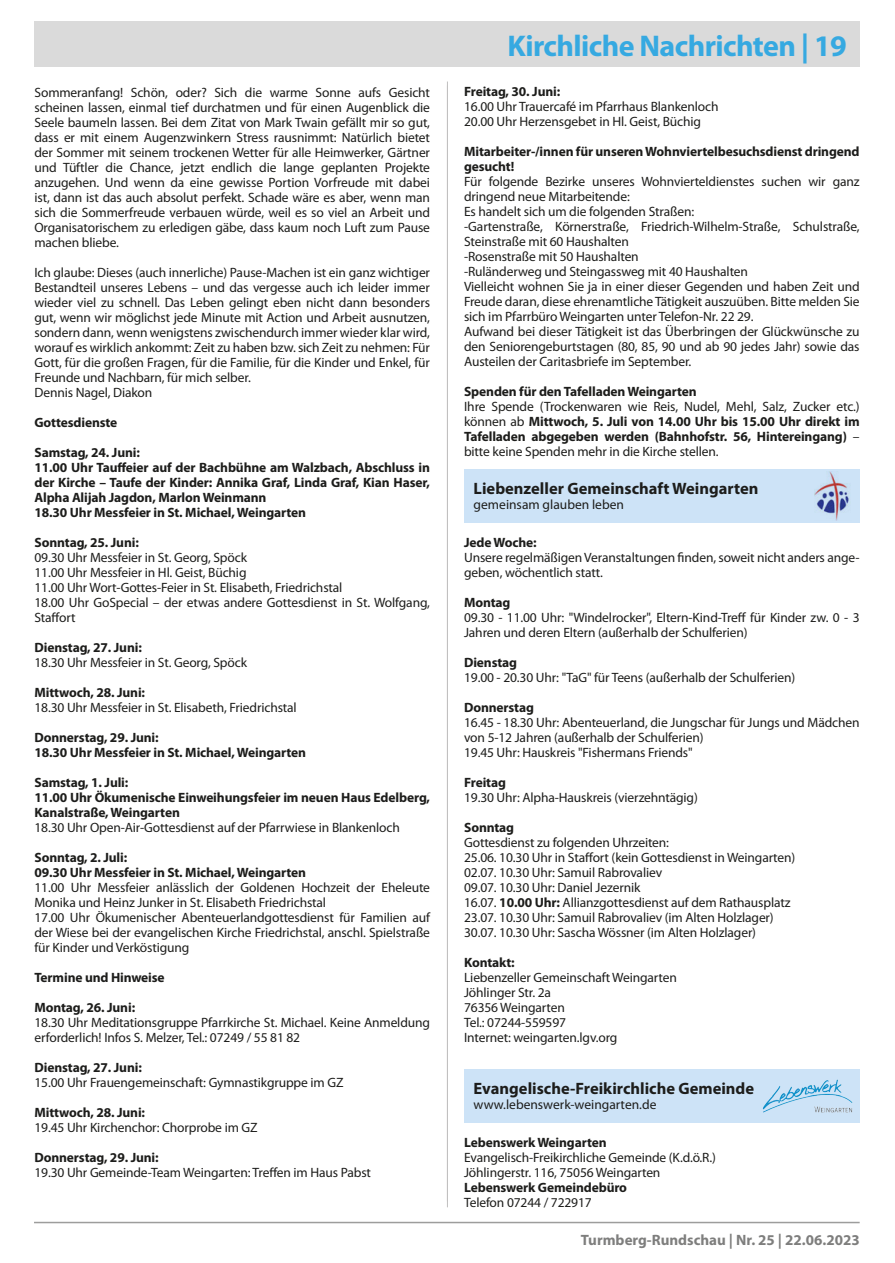
<style>
.page{position:relative;width:895px;height:1263px;background:#fff}
.page>*{position:absolute;margin:0;border:0;box-sizing:border-box;transform-origin:0 0}
.t1{font:700 30px "Myriad Pro";letter-spacing:-.02em;color:#36a9e1}
.t2{font:700 16.5px "Myriad Pro";color:#1d1d1b}
.t3{font:700 15px "Myriad Pro";color:#7e7e7d}
.Text{font:13.5px/15px "Myriad Pro";letter-spacing:-.01em;color:#1d1d1b}
.Text-2{font:700 13.5px/15px "Myriad Pro";letter-spacing:-.01em;color:#1d1d1b}
.s1{font-weight:700}
</style>
<div class="page">
<hr style="left:34px;top:1221px;width:825px;height:2px;background:#9d9d9c">
<div style="left:34px;top:22px;width:825px;height:45px;background:#dadada"></div>
<hr style="left:447px;top:81px;width:1px;height:1126px;background:#c1c0c0">
<div style="left:464px;top:469px;width:395px;height:53px;background:#cde3f7"></div>
<img style="left:814px;top:471px;width:36px;height:50px">
<div style="left:464px;top:1069px;width:395px;height:53px;background:#cde3f7"></div>
<img style="left:763px;top:1079px;width:90px;height:34px">
<p class="Text" style="left:34px;top:84px;width:397px;text-align:justify">Sommeranfang! Schön, oder? Sich die warme Sonne aufs Gesicht scheinen lassen, einmal tief durchatmen und für einen Augenblick die Seele baumeln lassen. Bei dem Zitat von Mark Twain gefällt mir so gut, dass er mit einem Augenzwinkern Stress rausnimmt: Natürlich bietet der Sommer mit seinem trockenen Wetter für alle Heimwerker, Gärtner und Tüftler die Chance, jetzt endlich die lange geplanten Projekte anzugehen. Und wenn da eine gewisse Portion Vorfreude mit dabei ist, dann ist das auch absolut perfekt. Schade wäre es aber, wenn man sich die Sommerfreude verbauen würde, weil es so viel an Arbeit und Organisatorischem zu erledigen gäbe, dass kaum noch Luft zum Pause machen bliebe.</p>
<p class="Text" style="left:34px;top:264px;width:397px;text-align:justify">Ich glaube: Dieses (auch innerliche) Pause-Machen ist ein ganz wichtiger Bestandteil unseres Lebens – und das vergesse auch ich leider immer wieder viel zu schnell. Das Leben gelingt eben nicht dann besonders gut, wenn wir möglichst jede Minute mit Action und Arbeit ausnutzen, sondern dann, wenn wenigstens zwischendurch immer wieder klar wird, worauf es wirklich ankommt: Zeit zu haben bzw. sich Zeit zu nehmen: Für Gott, für die großen Fragen, für die Familie, für die Kinder und Enkel, für Freunde und Nachbarn, für mich selber.</p>
<p class="Text" style="left:34px;top:384px;width:119px">Dennis Nagel, Diakon</p>
<p class="Text-2" style="left:34px;top:414px;width:84px">Gottesdienste</p>
<p class="Text-2" style="left:34px;top:444px;width:107px">Samstag, 24. Juni:</p>
<p class="Text-2" style="left:34px;top:459px;width:397px;text-align:justify">11.00 Uhr Tauffeier auf der Bachbühne am Walzbach, Abschluss in der Kirche – Taufe der Kinder: Annika Graf, Linda Graf, Kian Haser, Alpha Alijah Jagdon, Marlon Weinmann</p>
<p class="Text-2" style="left:34px;top:504px;width:273px">18.30 Uhr Messfeier in St. Michael, Weingarten</p>
<p class="Text-2" style="left:34px;top:534px;width:106px">Sonntag, 25. Juni:</p>
<p class="Text" style="left:34px;top:549px;width:214px">09.30 Uhr Messfeier in St. Georg, Spöck</p>
<p class="Text" style="left:34px;top:564px;width:214px">11.00 Uhr Messfeier in Hl. Geist, Büchig</p>
<p class="Text" style="left:34px;top:579px;width:309px">11.00 Uhr Wort-Gottes-Feier in St. Elisabeth, Friedrichstal</p>
<p class="Text" style="left:34px;top:594px;width:397px">18.00 Uhr GoSpecial – der etwas andere Gottesdienst in St. Wolfgang,<br>Staffort</p>
<p class="Text-2" style="left:34px;top:639px;width:109px">Dienstag, 27. Juni:</p>
<p class="Text" style="left:34px;top:654px;width:214px">18.30 Uhr Messfeier in St. Georg, Spöck</p>
<p class="Text-2" style="left:34px;top:684px;width:112px">Mittwoch, 28. Juni:</p>
<p class="Text" style="left:34px;top:699px;width:264px">18.30 Uhr Messfeier in St. Elisabeth, Friedrichstal</p>
<p class="Text-2" style="left:34px;top:729px;width:126px">Donnerstag, 29. Juni:</p>
<p class="Text-2" style="left:34px;top:744px;width:273px">18.30 Uhr Messfeier in St. Michael, Weingarten</p>
<p class="Text-2" style="left:34px;top:774px;width:95px">Samstag, 1. Juli:</p>
<p class="Text-2" style="left:34px;top:789px;width:397px">11.00 Uhr Ökumenische Einweihungsfeier im neuen Haus Edelberg,<br>Kanalstraße, Weingarten</p>
<p class="Text" style="left:34px;top:819px;width:367px">18.30 Uhr Open-Air-Gottesdienst auf der Pfarrwiese in Blankenloch</p>
<p class="Text-2" style="left:34px;top:849px;width:94px">Sonntag, 2. Juli:</p>
<p class="Text-2" style="left:34px;top:864px;width:273px">09.30 Uhr Messfeier in St. Michael, Weingarten</p>
<p class="Text" style="left:34px;top:879px;width:397px">11.00 Uhr Messfeier anlässlich der Goldenen Hochzeit der Eheleute<br>Monika und Heinz Junker in St. Elisabeth Friedrichstal</p>
<p class="Text" style="left:34px;top:909px;width:397px;text-align:justify">17.00 Uhr Ökumenischer Abenteuerlandgottesdienst für Familien auf der Wiese bei der evangelischen Kirche Friedrichstal, anschl. Spielstraße für Kinder und Verköstigung</p>
<p class="Text-2" style="left:34px;top:969px;width:132px">Termine und Hinweise</p>
<p class="Text-2" style="left:34px;top:999px;width:102px">Montag, 26. Juni:</p>
<p class="Text" style="left:34px;top:1014px;width:397px">18.30 Uhr Meditationsgruppe Pfarrkirche St. Michael. Keine Anmeldung erforderlich! Infos S. Melzer, Tel.: 07249 / 55 81 82</p>
<p class="Text-2" style="left:34px;top:1059px;width:109px">Dienstag, 27. Juni:</p>
<p class="Text" style="left:34px;top:1074px;width:310px">15.00 Uhr Frauengemeinschaft: Gymnastikgruppe im GZ</p>
<p class="Text-2" style="left:34px;top:1104px;width:112px">Mittwoch, 28. Juni:</p>
<p class="Text" style="left:34px;top:1119px;width:225px">19.45 Uhr Kirchenchor: Chorprobe im GZ</p>
<p class="Text-2" style="left:34px;top:1149px;width:126px">Donnerstag, 29. Juni:</p>
<p class="Text" style="left:34px;top:1164px;width:338px">19.30 Uhr Gemeinde-Team Weingarten: Treffen im Haus Pabst</p>
<h1 class="t1" style="left:507px;top:26px;width:341px">Kirchliche Nachrichten | 19</h1>
<p class="Text-2" style="left:464px;top:84px;width:98px">Freitag, 30. Juni:</p>
<p class="Text" style="left:464px;top:99px;width:256px">16.00 Uhr Trauercafé im Pfarrhaus Blankenloch</p>
<p class="Text" style="left:464px;top:114px;width:238px">20.00 Uhr Herzensgebet in Hl. Geist, Büchig</p>
<p class="Text-2" style="left:464px;top:144px;width:397px">Mitarbeiter-/innen für unseren Wohnviertelbesuchsdienst dringend gesucht!</p>
<p class="Text" style="left:464px;top:174px;width:397px">Für folgende Bezirke unseres Wohnvierteldienstes suchen wir ganz dringend neue Mitarbeitende:</p>
<p class="Text" style="left:464px;top:204px;width:231px">Es handelt sich um die folgenden Straßen:</p>
<p class="Text" style="left:464px;top:219px;width:397px">-Gartenstraße, Körnerstraße, Friedrich-Wilhelm-Straße, Schulstraße,<br>Steinstraße mit 60 Haushalten</p>
<p class="Text" style="left:464px;top:249px;width:176px">-Rosenstraße mit 50 Haushalten</p>
<p class="Text" style="left:464px;top:264px;width:285px">-Ruländerweg und Steingassweg mit 40 Haushalten</p>
<p class="Text" style="left:464px;top:279px;width:397px;text-align:justify">Vielleicht wohnen Sie ja in einer dieser Gegenden und haben Zeit und Freude daran, diese ehrenamtliche Tätigkeit auszuüben. Bitte melden Sie sich im Pfarrbüro Weingarten unter Telefon-Nr. 22 29.</p>
<p class="Text" style="left:464px;top:324px;width:397px;text-align:justify">Aufwand bei dieser Tätigkeit ist das Überbringen der Glückwünsche zu den Seniorengeburtstagen (80, 85, 90 und ab 90 jedes Jahr) sowie das Austeilen der Caritasbriefe im September.</p>
<p class="Text-2" style="left:464px;top:384px;width:234px">Spenden für den Tafelladen Weingarten</p>
<p class="Text" style="left:464px;top:399px;width:397px;text-align:justify">Ihre Spende (Trockenwaren wie Reis, Nudel, Mehl, Salz, Zucker etc.) können ab <span class="s1">Mittwoch, 5. Juli von 14.00 Uhr bis 15.00 Uhr direkt im Tafelladen abgegeben werden (Bahnhofstr. 56, Hintereingang)</span> – bitte keine Spenden mehr in die Kirche stellen.</p>
<p class="t2" style="left:473px;top:478px;width:286px">Liebenzeller Gemeinschaft Weingarten</p>
<p class="Text" style="left:473px;top:497px;width:152px">gemeinsam glauben leben</p>
<p class="Text-2" style="left:464px;top:534px;width:74px">Jede Woche:</p>
<p class="Text" style="left:464px;top:549px;width:397px">Unsere regelmäßigen Veranstaltungen finden, soweit nicht anders ange&shy;geben, wöchentlich statt.</p>
<p class="Text-2" style="left:464px;top:594px;width:48px">Montag</p>
<p class="Text" style="left:464px;top:609px;width:397px">09.30 - 11.00 Uhr: "Windelrocker", Eltern-Kind-Treff für Kinder zw. 0 - 3<br>Jahren und deren Eltern (außerhalb der Schulferien)</p>
<p class="Text-2" style="left:464px;top:654px;width:55px">Dienstag</p>
<p class="Text" style="left:464px;top:669px;width:333px">19.00 - 20.30 Uhr: "TaG" für Teens (außerhalb der Schulferien)</p>
<p class="Text-2" style="left:464px;top:699px;width:71px">Donnerstag</p>
<p class="Text" style="left:464px;top:714px;width:397px">16.45 - 18.30 Uhr: Abenteuerland, die Jungschar für Jungs und Mädchen von 5-12 Jahren (außerhalb der Schulferien)</p>
<p class="Text" style="left:464px;top:744px;width:230px">19.45 Uhr: Hauskreis "Fishermans Friends"</p>
<p class="Text-2" style="left:464px;top:774px;width:43px">Freitag</p>
<p class="Text" style="left:464px;top:789px;width:235px">19.30 Uhr: Alpha-Hauskreis (vierzehntägig)</p>
<p class="Text-2" style="left:464px;top:819px;width:52px">Sonntag</p>
<p class="Text" style="left:464px;top:834px;width:206px">Gottesdienst zu folgenden Uhrzeiten:</p>
<p class="Text" style="left:464px;top:849px;width:333px">25.06. 10.30 Uhr in Staffort (kein Gottesdienst in Weingarten)</p>
<p class="Text" style="left:464px;top:864px;width:200px">02.07. 10.30 Uhr: Samuil Rabrovaliev</p>
<p class="Text" style="left:464px;top:879px;width:178px">09.07. 10.30 Uhr: Daniel Jezernik</p>
<p class="Text" style="left:464px;top:894px;width:328px">16.07. <span class="s1">10.00 Uhr:</span> Allianzgottesdienst auf dem Rathausplatz</p>
<p class="Text" style="left:464px;top:909px;width:311px">23.07. 10.30 Uhr: Samuil Rabrovaliev (im Alten Holzlager)</p>
<p class="Text" style="left:464px;top:924px;width:293px">30.07. 10.30 Uhr: Sascha Wössner (im Alten Holzlager)</p>
<p class="Text-2" style="left:464px;top:954px;width:52px">Kontakt:</p>
<p class="Text" style="left:464px;top:969px;width:214px">Liebenzeller Gemeinschaft Weingarten</p>
<p class="Text" style="left:464px;top:984px;width:89px">Jöhlinger Str. 2a</p>
<p class="Text" style="left:464px;top:999px;width:102px">76356 Weingarten</p>
<p class="Text" style="left:464px;top:1014px;width:104px">Tel.: 07244-559597</p>
<p class="Text" style="left:464px;top:1029px;width:155px">Internet: weingarten.lgv.org</p>
<p class="t2" style="left:473px;top:1078px;width:282px">Evangelische-Freikirchliche Gemeinde</p>
<p class="Text" style="left:473px;top:1097px;width:184px">www.lebenswerk-weingarten.de</p>
<p class="Text-2" style="left:464px;top:1134px;width:144px">Lebenswerk Weingarten</p>
<p class="Text" style="left:464px;top:1149px;width:253px">Evangelisch-Freikirchliche Gemeinde (K.d.ö.R.)</p>
<p class="Text" style="left:464px;top:1164px;width:198px">Jöhlingerstr. 116, 75056 Weingarten</p>
<p class="Text-2" style="left:464px;top:1179px;width:164px">Lebenswerk Gemeindebüro</p>
<p class="Text" style="left:464px;top:1194px;width:129px">Telefon 07244 / 722917</p>
<p class="t3" style="left:581px;top:1230px;width:280px">Turmberg-Rundschau | Nr. 25 | 22.06.2023</p>
</div>
